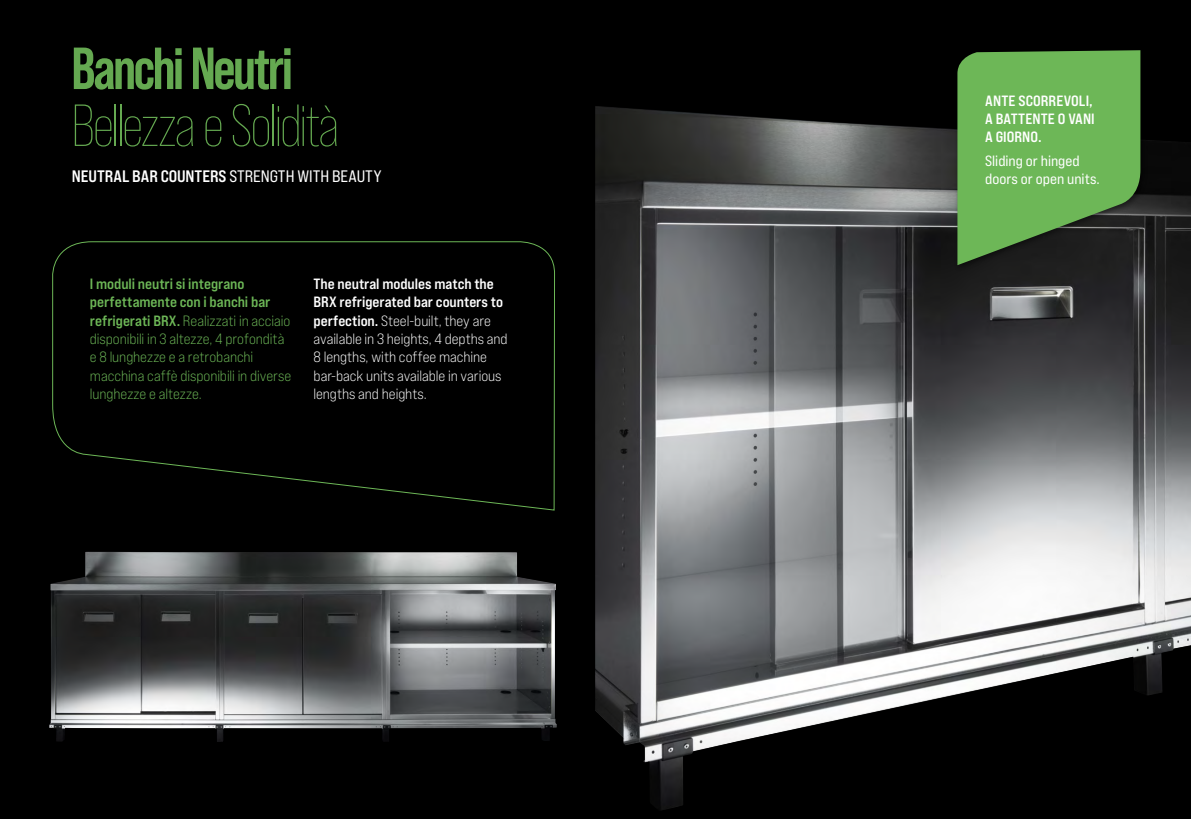
<style>
.page{position:relative;width:1191px;height:819px;background:#000}
.page>*{position:absolute;margin:0;border:0;box-sizing:border-box;transform-origin:0 0}
.t1{font:300 59.24px/56.9px "Bebas Neue Pro";letter-spacing:-.045em;color:#65a951}
.t2{font:700 expanded 16.62px "Bebas Neue Pro";color:#fff}
.t3{font:expanded 14.88px/18.4px "Bebas Neue Pro";letter-spacing:-.005em;color:#6db757}
.t4{font:expanded 14.88px/18.4px "Bebas Neue Pro";letter-spacing:-.005em;color:#fff}
.t5{font:700 expanded 14.88px/18.4px "Bebas Neue Pro";letter-spacing:.005em;color:#fff}
.t6{font:expanded 14.88px/18.4px "Bebas Neue Pro";color:#fff}
.s1{font-weight:700}
.s2{font-weight:400}
</style>
<div class="page">
<img style="left:595px;top:106px;width:596px;height:704px">
<img style="left:49px;top:551px;width:508px;height:190px">
<div style="left:953px;top:47px;width:194px;height:225px;background:#000;opacity:.48"></div>
<svg style="left:957px;top:50px;width:183px;height:215px;background:#5f9c4d"></svg>
<svg style="left:52px;top:241px;width:503px;height:270px"></svg>
<p class="t1" style="left:71px;top:41px;width:270px"><span class="s1">Banchi Neutri<br></span>Bellezza e Solidità</p>
<p class="t2" style="left:72px;top:166px;width:311px">NEUTRAL BAR COUNTERS <span class="s2">STRENGTH WITH BEAUTY</span></p>
<p class="t3" style="left:90px;top:274px;width:203px"><span class="s1">I moduli neutri si integrano perfettamente con i banchi bar refrigerati BRX.</span> Realizzati in acciaio disponibili in 3 altezze, 4 profondità e 8 lunghezze e a retrobanchi macchina caffè disponibili in diverse lunghezze e altezze.</p>
<p class="t4" style="left:313px;top:274px;width:196px"><span class="s1">The neutral modules match the<br>BRX refrigerated bar counters to perfection.</span> Steel-built, they are available in 3 heights, 4 depths and<br>8 lengths, with coffee machine bar-back units available in various lengths and heights.</p>
<p class="t5" style="left:985px;top:91px;width:109px">ANTE SCORREVOLI,</p>
<p class="t5" style="left:985px;top:109px;width:111px">A BATTENTE O VANI<br>A GIORNO.</p>
<p class="t6" style="left:985px;top:151px;width:116px">Sliding or hinged doors or open units.</p>
</div>
